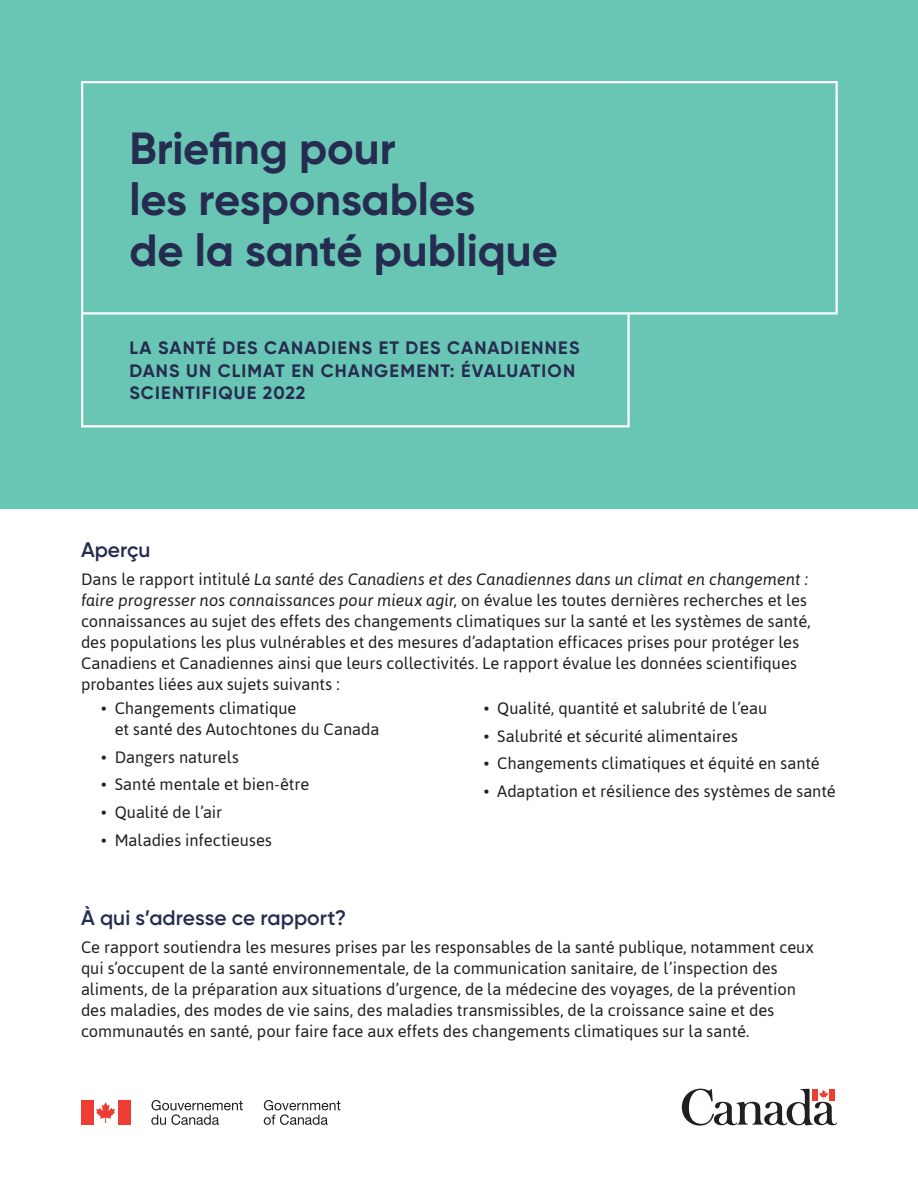
<style>
.page{position:relative;width:918px;height:1188px;background:#fff}
.page>*{position:absolute;margin:0;border:0;box-sizing:border-box;transform-origin:0 0}
.t1{font:700 45px/51px "Gilroy";letter-spacing:-.005em;color:#252c50}
.t2{font:600 21px "Gilroy";color:#252c50}
.t3{font:700 18px/22.5px "Gilroy";letter-spacing:.06em;color:#252c50}
.Body_B4_Bullet{font:16.5px/21px "Asap";color:#231f20}
.Body{font:16.5px/21px "Asap";color:#231f20}
.s1{font-style:italic}
</style>
<div class="page">
<div style="left:0;top:0;width:918px;height:508px;background:#6ac6b4"></div>
<svg style="left:96px;top:1102px;width:19px;height:21px"></svg>
<div style="left:81px;top:1100px;width:12px;height:25px;background:#ee3e34"></div>
<div style="left:118px;top:1100px;width:12px;height:25px;background:#ee3e34"></div>
<svg style="left:264px;top:1100px;width:76px;height:25px"></svg>
<svg style="left:151px;top:1100px;width:92px;height:25px"></svg>
<svg style="left:682px;top:1089px;width:155px;height:37px"></svg>
<hr style="left:81px;top:81px;width:548px;height:2px;background:#fff">
<hr style="left:81px;top:83px;width:2px;height:229px;background:#fff">
<hr style="left:629px;top:81px;width:209px;height:2px;background:#fff">
<hr style="left:836px;top:83px;width:2px;height:229px;background:#fff">
<hr style="left:629px;top:312px;width:209px;height:3px;background:#fff">
<hr style="left:81px;top:312px;width:548px;height:3px;background:#fff">
<hr style="left:81px;top:315px;width:2px;height:110px;background:#fff">
<hr style="left:627px;top:315px;width:3px;height:110px;background:#fff">
<hr style="left:81px;top:425px;width:549px;height:2px;background:#fff">
<h1 class="t1" style="left:129px;top:123px;width:430px">Briefing pour<br>les responsables<br>de la santé publique</h1>
<h2 class="t3" style="left:129px;top:337px;width:452px">LA SANTÉ DES CANADIENS ET DES CANADIENNES<br>DANS UN CLIMAT EN CHANGEMENT: ÉVALUATION<br>SCIENTIFIQUE 2022</h2>
<h3 class="t2" style="left:81px;top:537px;width:71px">Aperçu</h3>
<p class="Body_B4_Bullet" style="left:81px;top:568px;width:731px">Dans le rapport intitulé <span class="s1">La santé des Canadiens et des Canadiennes dans un climat en changement : faire progresser nos connaissances pour mieux agir</span>, on évalue les toutes dernières recherches et les connaissances au sujet des effets des changements climatiques sur la santé et les systèmes de santé, des populations les plus vulnérables et des mesures d’adaptation efficaces prises pour protéger les Canadiens et Canadiennes ainsi que leurs collectivités. Le rapport évalue les données scientifiques probantes liées aux sujets suivants :</p>
<p class="Body_B4_Bullet" style="left:115px;top:697px;width:266px;text-indent:-14px">• Changements climatique<br>et santé des Autochtones du Canada</p>
<p class="Body_B4_Bullet" style="left:101px;top:746px;width:139px">• Dangers naturels</p>
<p class="Body_B4_Bullet" style="left:101px;top:774px;width:210px">• Santé mentale et bien-être</p>
<p class="Body_B4_Bullet" style="left:101px;top:801px;width:122px">• Qualité de l’air</p>
<p class="Body_B4_Bullet" style="left:101px;top:829px;width:172px">• Maladies infectieuses</p>
<p class="Body_B4_Bullet" style="left:484px;top:697px;width:285px">• Qualité, quantité et salubrité de l’eau</p>
<p class="Body_B4_Bullet" style="left:484px;top:725px;width:256px">• Salubrité et sécurité alimentaires</p>
<p class="Body_B4_Bullet" style="left:484px;top:753px;width:338px">• Changements climatiques et équité en santé</p>
<p class="Body_B4_Bullet" style="left:484px;top:780px;width:354px">• Adaptation et résilience des systèmes de santé</p>
<h3 class="t2" style="left:81px;top:905px;width:267px">À qui s’adresse ce rapport?</h3>
<p class="Body" style="left:81px;top:936px;width:734px">Ce rapport soutiendra les mesures prises par les responsables de la santé publique, notamment ceux qui s’occupent de la santé environnementale, de la communication sanitaire, de l’inspection des aliments, de la préparation aux situations d’urgence, de la médecine des voyages, de la prévention des maladies, des modes de vie sains, des maladies transmissibles, de la croissance saine et des communautés en santé, pour faire face aux effets des changements climatiques sur la santé.</p>
</div>
